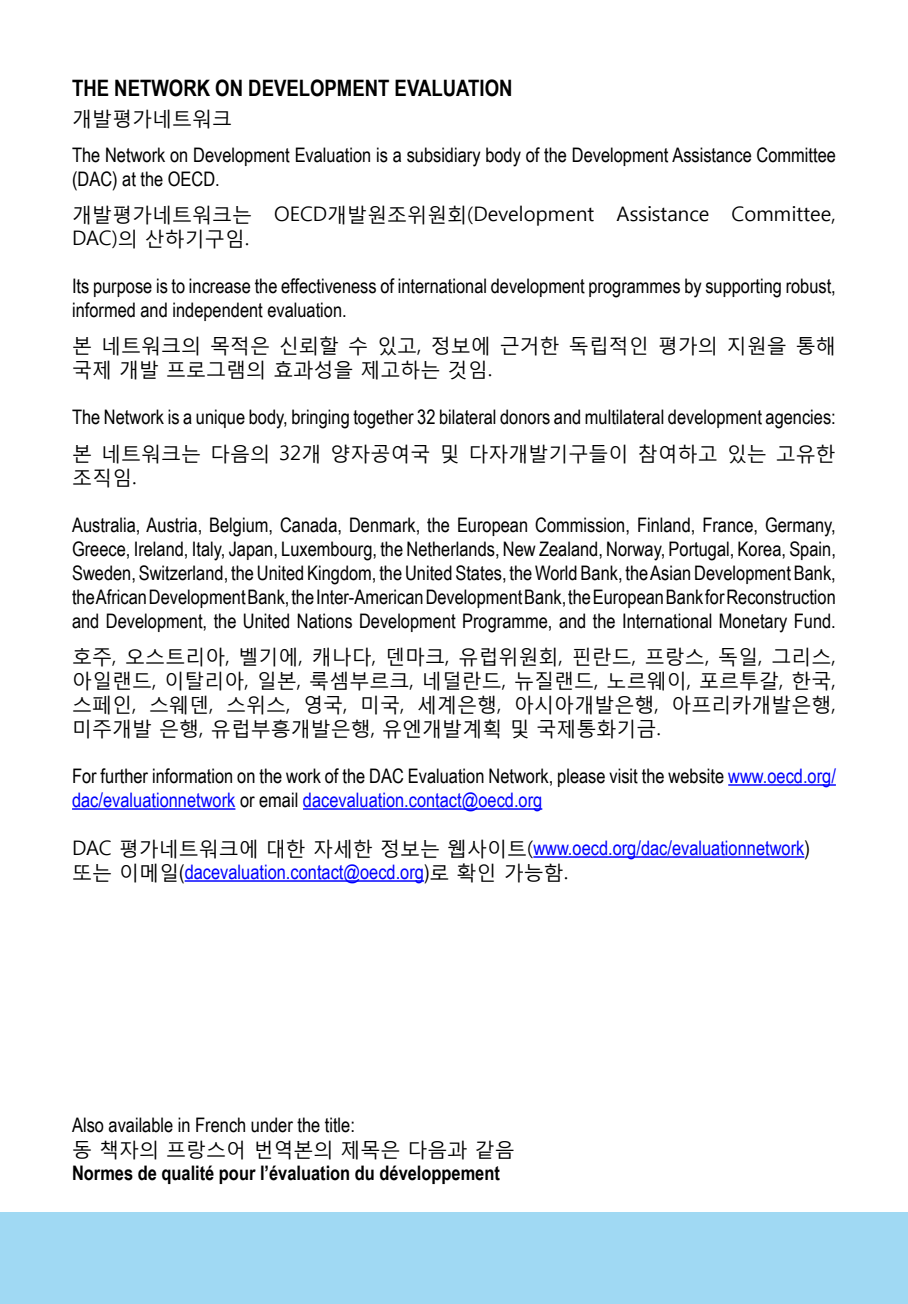
<style>
.page{position:relative;width:908px;height:1304px;background:#fff}
.page>*{position:absolute;margin:0;border:0;box-sizing:border-box;transform-origin:0 0}
.t1{font:700 22.6px "Arial Narrow";color:#000}
.t2{font:20px/24px "Arial Narrow";color:#000}
.t3{font:20px/24px "Malgun Gothic";color:#000}
.t4{font:20px/24px "Arial Narrow";color:#00f}
.t5{font:700 20px "Arial Narrow";color:#000}
.s1{color:#00f}
.s2{font-family:"Malgun Gothic";color:#000}
.s3{color:#000}
</style>
<div class="page">
<div style="left:0;top:1212px;width:907px;height:92px;background:#a0d9f3"></div>
<hr style="left:728px;top:784px;width:107px;height:2px;background:#00f">
<hr style="left:72px;top:808px;width:163px;height:2px;background:#00f">
<hr style="left:303px;top:808px;width:239px;height:2px;background:#00f">
<hr style="left:533px;top:856px;width:271px;height:2px;background:#00f">
<hr style="left:184px;top:880px;width:240px;height:2px;background:#00f">
<p class="t1" style="left:72px;top:71px;width:441px">The Network on Development Evaluation</p>
<p class="t3" style="left:72px;top:107px;width:161px">개발평가네트워크</p>
<p class="t2" style="left:72px;top:142px;width:765px">The Network on Development Evaluation is a subsidiary body of the Development Assistance Committee (DAC) at the OECD.</p>
<p class="t3" style="left:72px;top:202px;width:765px">개발평가네트워크는 OECD개발원조위원회(Development Assistance Committee,<br>DAC)의 산하기구임.</p>
<p class="t2" style="left:72px;top:273px;width:765px">Its purpose is to increase the effectiveness of international development programmes by supporting robust, informed and independent evaluation.</p>
<p class="t3" style="left:72px;top:333px;width:765px">본 네트워크의 목적은 신뢰할 수 있고, 정보에 근거한 독립적인 평가의 지원을 통해 국제 개발 프로그램의 효과성을 제고하는 것임.</p>
<p class="t2" style="left:72px;top:404px;width:765px">The Network is a unique body, bringing together 32 bilateral donors and multilateral development agencies:</p>
<p class="t3" style="left:72px;top:441px;width:765px">본 네트워크는 다음의 32개 양자공여국 및 다자개발기구들이 참여하고 있는 고유한 조직임.</p>
<p class="t2" style="left:72px;top:512px;width:765px;text-align:justify">Australia, Austria, Belgium, Canada, Denmark, the European Commission, Finland, France, Germany, Greece, Ireland, Italy, Japan, Luxembourg, the Netherlands, New Zealand, Norway, Portugal, Korea, Spain, Sweden, Switzerland, the United Kingdom, the United States, the World Bank, the Asian Development Bank, the African Development Bank, the Inter-American Development Bank, the European Bank for Reconstruction and Development, the United Nations Development Programme, and the International Monetary Fund.</p>
<p class="t3" style="left:72px;top:644px;width:765px;text-align:justify">호주, 오스트리아, 벨기에, 캐나다, 덴마크, 유럽위원회, 핀란드, 프랑스, 독일, 그리스, 아일랜드, 이탈리아, 일본, 룩셈부르크, 네덜란드, 뉴질랜드, 노르웨이, 포르투갈, 한국, 스페인, 스웨덴, 스위스, 영국, 미국, 세계은행, 아시아개발은행, 아프리카개발은행, 미주개발 은행, 유럽부흥개발은행, 유엔개발계획 및 국제통화기금.</p>
<p class="t2" style="left:72px;top:763px;width:765px">For further information on the work of the DAC Evaluation Network, please visit the website <span class="s1">www.oecd.org/ dac/evaluationnetwork</span> or email <span class="s1">dacevaluation.contact@oecd.org</span></p>
<p class="t4" style="left:72px;top:835px;width:739px"><span class="s2">DAC 평가네트워크에 대한 자세한 정보는 웹사이트(</span>www.oecd.org/dac/evaluationnetwork<span class="s3">) </span><span class="s2">또는 이메일</span><span class="s3">(</span>dacevaluation.contact@oecd.org<span class="s3">)</span><span class="s2">로 확인 가능함.</span></p>
<p class="t2" style="left:72px;top:1112px;width:284px">Also available in French under the title:</p>
<p class="t3" style="left:72px;top:1137px;width:444px">동 책자의 프랑스어 번역본의 제목은 다음과 같음</p>
<p class="t5" style="left:72px;top:1158px;width:429px">Normes de qualité pour l’évaluation du développement</p>
</div>
